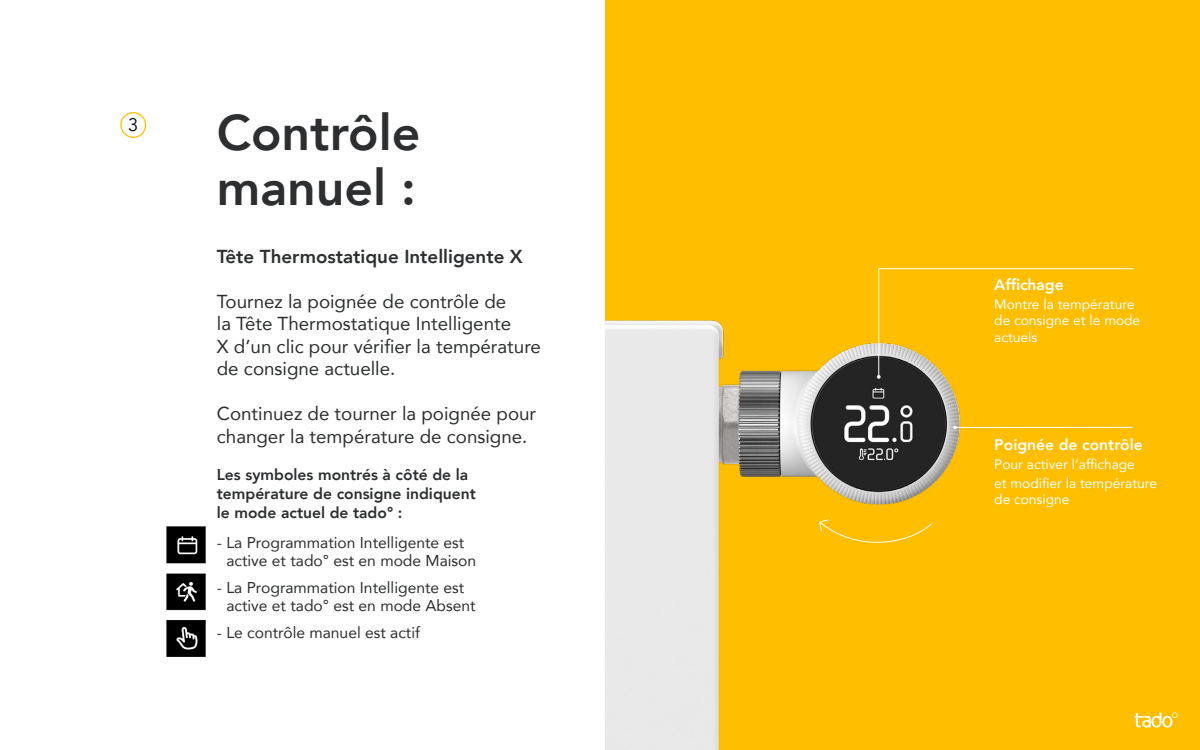
<style>
.page{position:relative;width:1200px;height:750px;background:#fff}
.page>*{position:absolute;margin:0;border:0;box-sizing:border-box;transform-origin:0 0}
.t1{font:800 50px/55px "Avenir";color:#2c2e2f}
.t2{font:18.75px/22.5px "Avenir";color:#2c2e2f}
.t3{font:800 18.75px "Avenir";color:#2c2e2f}
.t4{font:18.06px "Avenir";color:#000}
.t5{font:15.62px/18.8px "Avenir";color:#2c2e2f}
.t6{font:800 15.62px/18.8px "Avenir";color:#2c2e2f}
.t7{font:800 15.62px "Avenir";color:#fff}
.t8{font:13.75px/16.5px "Avenir";color:#fff}
</style>
<div class="page">
<div style="left:606px;top:0;width:594px;height:750px;background:#ffbe00"></div>
<img style="left:606px;top:320px;width:529px;height:430px">
<svg style="left:1135px;top:712px;width:42px;height:16px"></svg>
<div style="left:120px;top:112px;width:26px;height:26px;border:1px solid #ffbe00;border-radius:50%"></div>
<svg style="left:877px;top:268px;width:257px;height:111px"></svg>
<hr style="left:955px;top:427px;width:178px;height:1px;background:#fff">
<svg style="left:819px;top:519px;width:114px;height:31px"></svg>
<img style="left:166px;top:526px;width:40px;height:131px">
<p class="t4" style="left:128px;top:114px;width:12px">3</p>
<h1 class="t1" style="left:217px;top:105px;width:205px">Contrôle manuel :</h1>
<p class="t3" style="left:217px;top:241px;width:307px">Tête Thermostatique Intelligente X</p>
<p class="t2" style="left:217px;top:289px;width:326px">Tournez la poignée de contrôle de<br>la Tête Thermostatique Intelligente<br>X d’un clic pour vérifier la température de consigne actuelle.</p>
<p class="t2" style="left:217px;top:402px;width:321px">Continuez de tourner la poignée pour changer la température de consigne.</p>
<p class="t6" style="left:217px;top:465px;width:261px">Les symboles montrés à côté de la température de consigne indiquent le mode actuel de tado° :</p>
<p class="t5" style="left:226px;top:532px;width:251px;text-indent:-10px">- La Programmation Intelligente est active et tado° est en mode Maison</p>
<p class="t5" style="left:226px;top:577px;width:251px;text-indent:-10px">- La Programmation Intelligente est active et tado° est en mode Absent</p>
<p class="t5" style="left:217px;top:622px;width:205px">- Le contrôle manuel est actif</p>
<p class="t7" style="left:994px;top:273px;width:71px">Affichage</p>
<p class="t8" style="left:994px;top:296px;width:147px">Montre la température de consigne et le mode actuels</p>
<p class="t7" style="left:994px;top:433px;width:150px">Poignée de contrôle</p>
<p class="t8" style="left:994px;top:454px;width:164px;line-height:18.8px">Pour activer l’affichage<br>et modifier la température</p>
<p class="t8" style="left:994px;top:491px;width:77px">de consigne</p>
</div>
